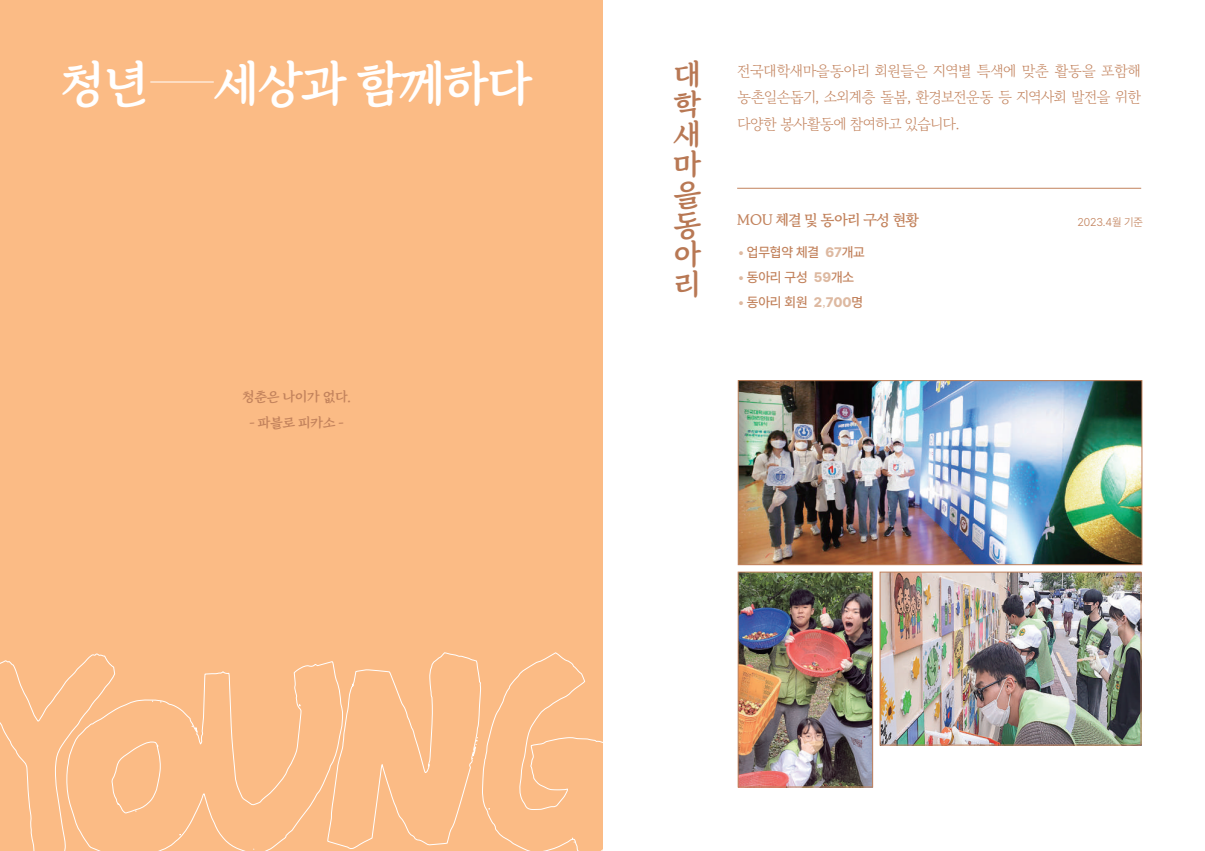
<style>
.page{position:relative;width:1205px;height:851px;background:#fff}
.page>*{position:absolute;margin:0;border:0;box-sizing:border-box;transform-origin:0 0}
.t1{font:50px "TT Jamak B";letter-spacing:-.05em;color:#fff}
.t2{font:30px/30px "TT Jamak B";color:#b87854;text-align:justify}
.t3{font:15px/26.2px "Gowun Batang";letter-spacing:-.05em;color:#c2825c;text-align:justify}
.t4{font:700 15px "Gowun Batang";letter-spacing:-.05em;color:#c2825c}
.t5{font:500 13.75px "Pretendard";letter-spacing:-.01em;color:#c2825c}
.t6{font:13.75px "TT Jamak B";letter-spacing:-.04em;color:#c2825c}
.t7{font:300 11.25px "Pretendard";letter-spacing:-.01em;color:#c2825c}
.s1{font-weight:800;color:#ddb9a1}
.s2{font-family:"Gowun Batang";font-weight:400;color:#ddb9a1}
</style>
<div class="page">
<div style="left:0;top:0;width:602px;height:850px;background:#fbbb85"></div>
<hr style="left:150px;top:82px;width:64px;height:1px;background:#fff">
<svg style="left:119px;top:662px;width:208px;height:188px"></svg>
<svg style="left:195px;top:723px;width:4px;height:21px"></svg>
<svg style="left:327px;top:652px;width:276px;height:198px"></svg>
<svg style="left:0;top:653px;width:119px;height:197px"></svg>
<hr style="left:737px;top:188px;width:404px;height:1px;background:#c2825c">
<img style="left:740px;top:382px;width:400px;height:180px">
<div style="left:738px;top:380px;width:404px;height:184px;border:1px solid #c2825c"></div>
<img style="left:882px;top:574px;width:257px;height:169px">
<div style="left:880px;top:572px;width:261px;height:173px;border:1px solid #c2825c"></div>
<img style="left:740px;top:574px;width:131px;height:211px">
<div style="left:738px;top:572px;width:135px;height:215px;border:1px solid #c2825c"></div>
<h1 class="t1" style="left:60px;top:60px;width:91px">청년</h1>
<h1 class="t1" style="left:214px;top:60px;width:320px">세상과 함께하다</h1>
<p class="t3" style="left:737px;top:56px;width:405px">전국대학새마을동아리 회원들은 지역별 특색에 맞춘 활동을 포함해 농촌일손돕기, 소외계층 돌봄, 환경보전운동 등 지역사회 발전을 위한 다양한 봉사활동에 참여하고 있습니다.</p>
<h2 class="t2" style="left:673px;top:61px;width:29px">대 학 새 마 을 동 아 리</h2>
<p class="t4" style="left:737px;top:208px;width:184px">MOU 체결 및 동아리 구성 현황</p>
<p class="t7" style="left:1077px;top:214px;width:67px">2023.4월 기준</p>
<p class="t5" style="left:738px;top:242px;width:128px"><span class="s1">•</span> 업무협약 체결 <span class="s1">67</span>개교</p>
<p class="t5" style="left:738px;top:267px;width:118px"><span class="s1">•</span> 동아리 구성 <span class="s1">59</span>개소</p>
<p class="t5" style="left:738px;top:292px;width:127px"><span class="s1">•</span> 동아리 회원 <span class="s1">2</span><span class="s2">,</span><span class="s1">700</span>명</p>
<p class="t6" style="left:242px;top:390px;width:111px">청춘은 나이가 없다.</p>
<p class="t6" style="left:250px;top:416px;width:96px">- 파블로 피카소 -</p>
</div>
